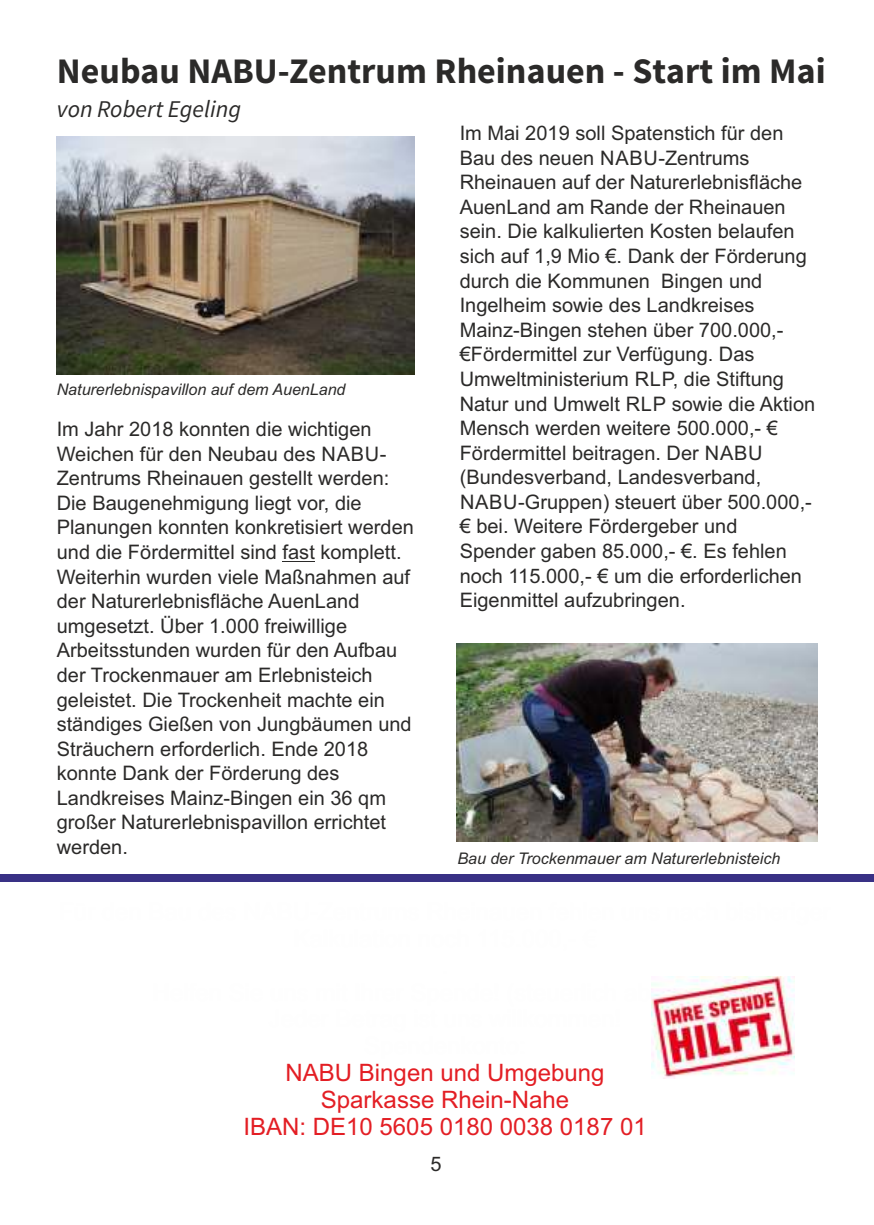
<style>
.page{position:relative;width:874px;height:1225px;background:#fff}
.page>*{position:absolute;margin:0;border:0;box-sizing:border-box;transform-origin:0 0}
.t1{font:700 36px "Source Sans Pro";color:#2b2a29}
.t2{font:24px/26.8px "Arial";color:#e31e24;text-align:center}
.t3{font:italic 24px "Source Sans Pro";color:#2b2a29}
.t4{font:20px/24.6px "Arial";color:#2b2a29}
.t5{font:italic 16px "Arial";color:#2b2a29}
</style>
<div class="page">
<div style="left:0;top:874px;width:873px;height:8px;background:#393185"></div>
<hr style="left:282px;top:561px;width:33px;height:1px;background:#2b2a29">
<img style="left:57px;top:136px;width:357px;height:238px">
<img style="left:456px;top:643px;width:360px;height:198px">
<img style="left:651px;top:976px;width:143px;height:102px">
<h1 class="t1" style="left:57px;top:56px;width:769px">Neubau NABU-Zentrum Rheinauen - Start im Mai</h1>
<p class="t3" style="left:57px;top:99px;width:186px">von Robert Egeling</p>
<p class="t5" style="left:57px;top:384px;width:290px">Naturerlebnispavillon auf dem AuenLand</p>
<p class="t4" style="left:57px;top:418px;width:358px">Im Jahr 2018 konnten die wichtigen Weichen für den Neubau des NABU-Zentrums Rheinauen gestellt werden:<br>Die Baugenehmigung liegt vor, die Planungen konnten konkretisiert werden und die Fördermittel sind fast komplett.<br>Weiterhin wurden viele Maßnahmen auf der Naturerlebnisfläche AuenLand umgesetzt. Über 1.000 freiwillige Arbeitsstunden wurden für den Aufbau der Trockenmauer am Erlebnisteich geleistet. Die Trockenheit machte ein ständiges Gießen von Jungbäumen und Sträuchern erforderlich. Ende 2018 konnte Dank der Förderung des Landkreises Mainz-Bingen ein 36 qm großer Naturerlebnispavillon errichtet werden.</p>
<p class="t4" style="left:459px;top:123px;width:357px">Im Mai 2019 soll Spatenstich für den Bau des neuen NABU-Zentrums Rheinauen auf der Naturerlebnisfläche AuenLand am Rande der Rheinauen sein. Die kalkulierten Kosten belaufen sich auf 1,9 Mio €. Dank der Förderung durch die Kommunen Bingen und Ingelheim sowie des Landkreises Mainz-Bingen stehen über 700.000,- €Fördermittel zur Verfügung. Das Umweltministerium RLP, die Stiftung Natur und Umwelt RLP sowie die Aktion Mensch werden weitere 500.000,- € Fördermittel beitragen. Der NABU (Bundesverband, Landesverband, NABU-Gruppen) steuert über 500.000,- € bei. Weitere Fördergeber und Spender gaben 85.000,- €. Es fehlen noch 115.000,- € um die erforderlichen Eigenmittel aufzubringen.</p>
<p class="t5" style="left:457px;top:852px;width:324px">Bau der Trockenmauer am Naturerlebnisteich</p>
<p class="t2" style="left:243px;top:1061px;width:404px">NABU Bingen und Umgebung<br>Sparkasse Rhein-Nahe<br>IBAN: DE10 5605 0180 0038 0187 01</p>
<p class="t4" style="left:430px;top:1153px;width:13px">5</p>
</div>
